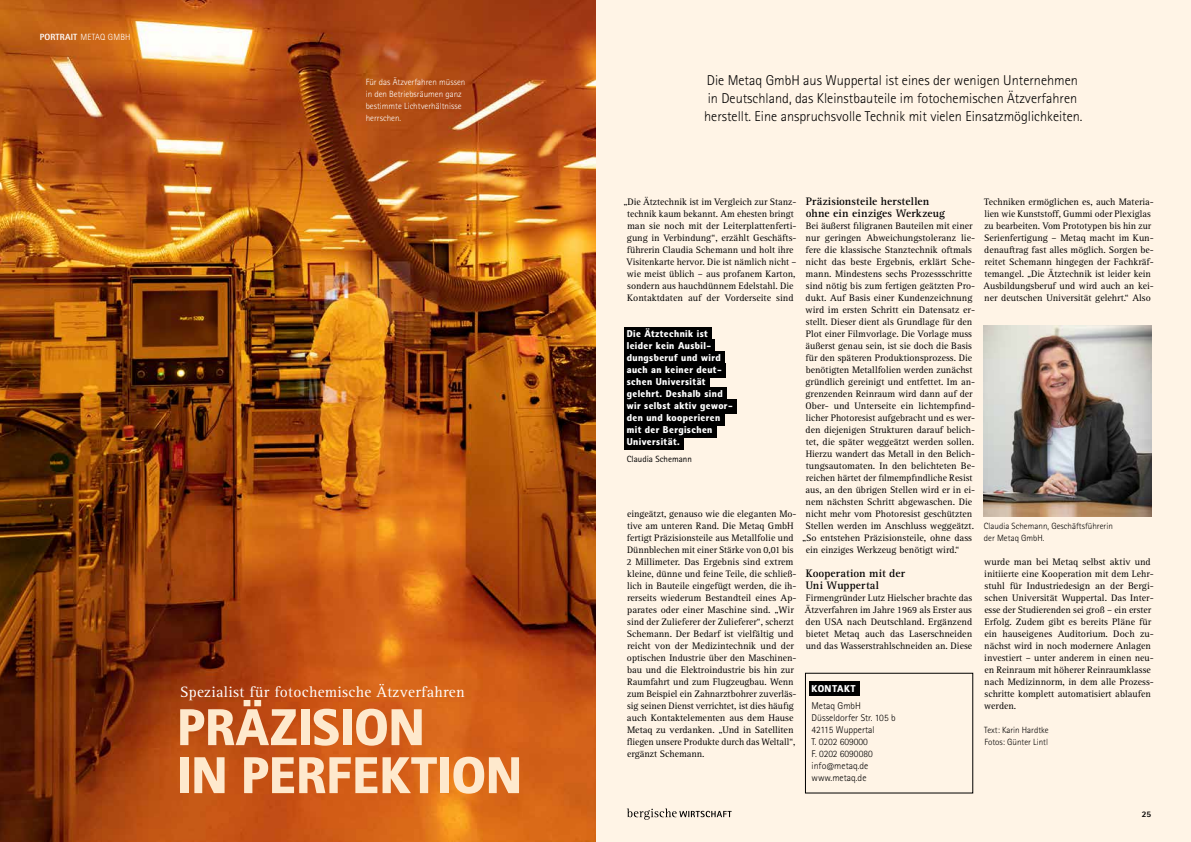
<style>
.page{position:relative;width:1191px;height:842px;background:#fff}
.page>*{position:absolute;margin:0;border:0;box-sizing:border-box;transform-origin:0 0}
.t1{font:900 52px/48px "Rotis II Sans Std";color:#fee9cd}
.t2{font:15.5px "Rotis Serif Std";letter-spacing:.02em;color:#fff}
.t3{font:300 14.2px/18px "Rotis Sans Serif Std";color:#000}
.t4{font:700 11.2px/12px "Rotis Serif Std";letter-spacing:.01em;color:#000}
.t5{font:900 10px/12px "Rotis II Sans Std";letter-spacing:.04em;color:#fff}
.t6{font:9.8px/12px "Rotis Serif Std";color:#000}
.t7{font:300 9.8px/12px "Rotis Sans Serif Std";color:#000}
.t8{font:300 9px/12px "Rotis Sans Serif Std";color:#fff}
.t9{font:300 9px/12px "Rotis Sans Serif Std";color:#000}
.t10{font:300 9px "Rotis Sans Serif Std";letter-spacing:.02em;color:#fff}
.t11{font:9px "Rotis Sans Serif Std";color:#000}
.t12{font:800 8.5px "Rotis Sans Serif Std";color:#000}
.s1{font-weight:800}
</style>
<div class="page">
<div style="left:595px;top:0;width:596px;height:842px;background:#fff4e6"></div>
<img style="left:0;top:0;width:595px;height:842px">
<div style="left:808px;top:681px;width:51px;height:14px;background:#000"></div>
<div style="left:624px;top:327px;width:87px;height:14px;background:#000"></div>
<div style="left:624px;top:339px;width:91px;height:14px;background:#000"></div>
<div style="left:624px;top:351px;width:100px;height:14px;background:#000"></div>
<div style="left:624px;top:363px;width:101px;height:14px;background:#000"></div>
<div style="left:624px;top:375px;width:85px;height:14px;background:#000"></div>
<div style="left:624px;top:387px;width:102px;height:14px;background:#000"></div>
<div style="left:624px;top:399px;width:112px;height:14px;background:#000"></div>
<div style="left:624px;top:411px;width:100px;height:14px;background:#000"></div>
<div style="left:624px;top:423px;width:92px;height:14px;background:#000"></div>
<div style="left:624px;top:435px;width:59px;height:14px;background:#000"></div>
<img style="left:984px;top:325px;width:167px;height:191px">
<svg style="left:627px;top:808px;width:104px;height:12px"></svg>
<p class="t10" style="left:40px;top:31px;width:92px"><span class="s1">PORTRAIT</span> METAQ GMBH</p>
<p class="t8" style="left:366px;top:76px;width:101px">Für das Ätzverfahren müssen in den Betriebsräumen ganz bestimmte Lichtverhältnisse herrschen.</p>
<h2 class="t2" style="left:180px;top:683px;width:286px">Spezialist für fotochemische Ätzverfahren</h2>
<h1 class="t1" style="left:177px;top:704px;width:346px">PRÄZISION<br>IN PERFEKTION</h1>
<h3 class="t3" style="left:704px;top:71px;width:380px">Die Metaq GmbH aus Wuppertal ist eines der wenigen Unternehmen in Deutschland, das Kleinstbauteile im fotochemischen Ätzverfahren herstellt. Eine anspruchsvolle Technik mit vielen Einsatzmöglichkeiten.</h3>
<p class="t6" style="left:623px;top:196px;width:175px;text-align:center">„Die Ätztechnik ist im Vergleich zur Stanz&shy;technik kaum bekannt. Am ehesten bringt man sie noch mit der Leiterplattenferti&shy;gung in Verbindung“, erzählt Geschäfts&shy;führerin Claudia Schemann und holt ihre Visitenkarte hervor. Die ist nämlich nicht – wie meist üblich – aus profanem Karton, sondern aus hauchdünnem Edelstahl. Die Kontaktdaten auf der Vorderseite sind</p>
<p class="t4" style="left:805px;top:195px;width:141px">Präzisionsteile herstellen ohne ein einziges Werkzeug</p>
<p class="t6" style="left:805px;top:220px;width:168px">Bei äußerst filigranen Bauteilen mit einer</p>
<p class="t6" style="left:805px;top:232px;width:171px">nur geringen Abweichungstoleranz lie-</p>
<p class="t6" style="left:805px;top:244px;width:168px">fere die klassische Stanztechnik oftmals</p>
<p class="t6" style="left:805px;top:256px;width:171px">nicht das beste Ergebnis, erklärt Sche-</p>
<p class="t6" style="left:805px;top:268px;width:168px">mann. Mindestens sechs Prozessschritte</p>
<p class="t6" style="left:806px;top:280px;width:171px">sind nötig bis zum fertigen geätzten Pro-</p>
<p class="t6" style="left:805px;top:292px;width:168px">dukt. Auf Basis einer Kundenzeichnung</p>
<p class="t6" style="left:805px;top:304px;width:171px">wird im ersten Schritt ein Datensatz er-</p>
<p class="t6" style="left:806px;top:316px;width:168px">stellt. Dieser dient als Grundlage für den</p>
<p class="t6" style="left:805px;top:328px;width:168px">Plot einer Filmvorlage. Die Vorlage muss</p>
<p class="t6" style="left:805px;top:340px;width:168px">äußerst genau sein, ist sie doch die Basis</p>
<p class="t6" style="left:805px;top:352px;width:168px">für den späteren Produktionsprozess. Die</p>
<p class="t6" style="left:805px;top:364px;width:168px">benötigten Metallfolien werden zunächst</p>
<p class="t6" style="left:805px;top:376px;width:171px">gründlich gereinigt und entfettet. Im an-</p>
<p class="t6" style="left:805px;top:388px;width:168px">grenzenden Reinraum wird dann auf der</p>
<p class="t6" style="left:805px;top:400px;width:170px">Ober- und Unterseite ein lichtempfind-</p>
<p class="t6" style="left:805px;top:412px;width:171px">licher Photoresist aufgebracht und es wer-</p>
<p class="t6" style="left:805px;top:424px;width:171px">den diejenigen Strukturen darauf belich-</p>
<p class="t6" style="left:805px;top:436px;width:170px">tet, die später weggeätzt werden sollen.</p>
<p class="t6" style="left:805px;top:448px;width:171px">Hierzu wandert das Metall in den Belich-</p>
<p class="t6" style="left:805px;top:460px;width:171px">tungsautomaten. In den belichteten Be-</p>
<p class="t6" style="left:805px;top:472px;width:168px">reichen härtet der filmempfindliche Resist</p>
<p class="t6" style="left:805px;top:484px;width:171px">aus, an den übrigen Stellen wird er in ei-</p>
<p class="t6" style="left:805px;top:496px;width:168px">nem nächsten Schritt abgewaschen. Die</p>
<p class="t6" style="left:805px;top:508px;width:168px">nicht mehr vom Photoresist geschützten</p>
<p class="t6" style="left:805px;top:520px;width:170px">Stellen werden im Anschluss weggeätzt.</p>
<p class="t6" style="left:802px;top:532px;width:172px">„So entstehen Präzisionsteile, ohne dass</p>
<p class="t6" style="left:805px;top:544px;width:155px">ein einziges Werkzeug benötigt wird.“</p>
<p class="t4" style="left:805px;top:567px;width:101px">Kooperation mit der<br>Uni Wuppertal</p>
<p class="t6" style="left:804px;top:592px;width:169px;text-align:justify">Firmengründer Lutz Hielscher brachte das Ätzverfahren im Jahre 1969 als Erster aus den USA nach Deutschland. Ergänzend bietet Metaq auch das Laserschneiden und das Wasserstrahlschneiden an. Diese</p>
<p class="t5" style="left:627px;top:328px;width:107px">Die Ätztechnik ist leider kein Ausbil&shy;dungsberuf und wird auch an keiner deut&shy;schen Universität gelehrt. Deshalb sind wir selbst aktiv gewor&shy;den und kooperieren mit der Bergischen<br>Universität.</p>
<p class="t11" style="left:627px;top:453px;width:67px">Claudia Schemann</p>
<p class="t6" style="left:626px;top:508px;width:172px">eingeätzt, genauso wie die eleganten Mo&shy;tive am unteren Rand. Die Metaq GmbH fertigt Präzisionsteile aus Metallfolie und Dünnblechen mit einer Stärke von 0,01 bis 2 Millimeter. Das Ergebnis sind extrem kleine, dünne und feine Teile, die schließ&shy;lich in Bauteile eingefügt werden, die ih&shy;rerseits wiederum Bestandteil eines Ap&shy;parates oder einer Maschine sind. „Wir sind der Zulieferer der Zulieferer“, scherzt Schemann. Der Bedarf ist vielfältig und reicht von der Medizintechnik und der optischen Industrie über den Maschinen&shy;bau und die Elektroindustrie bis hin zur Raumfahrt und zum Flugzeugbau. Wenn zum Beispiel ein Zahnarztbohrer zuverläs&shy;sig seinen Dienst verrichtet, ist dies häufig auch Kontaktelementen aus dem Hause Metaq zu verdanken. „Und in Satelliten fliegen unsere Produkte durch das Weltall“, ergänzt Schemann.</p>
<p class="t5" style="left:811px;top:683px;width:45px">KONTAKT</p>
<p class="t7" style="left:811px;top:700px;width:85px">Metaq GmbH<br>Düsseldorfer Str. 105 b<br>42115 Wuppertal<br>T. 0202 609000<br>F. 0202 6090080 info@metaq.de www.metaq.de</p>
<p class="t6" style="left:983px;top:196px;width:172px">Techniken ermöglichen es, auch Materia&shy;lien wie Kunststoff, Gummi oder Plexiglas zu bearbeiten. Vom Prototypen bis hin zur Serienfertigung – Metaq macht im Kun&shy;denauftrag fast alles möglich. Sorgen be&shy;reitet Schemann hingegen der Fachkräf&shy;temangel. „Die Ätztechnik ist leider kein Ausbildungsberuf und wird auch an kei&shy;ner deutschen Universität gelehrt.“ Also</p>
<p class="t9" style="left:984px;top:520px;width:130px">Claudia Schemann, Geschäftsführerin der Metaq GmbH.</p>
<p class="t6" style="left:984px;top:556px;width:171px">wurde man bei Metaq selbst aktiv und initiierte eine Kooperation mit dem Lehr&shy;stuhl für Industriedesign an der Bergi&shy;schen Universität Wuppertal. Das Inter&shy;esse der Studierenden sei groß – ein erster Erfolg. Zudem gibt es bereits Pläne für ein hauseigenes Auditorium. Doch zu&shy;nächst wird in noch modernere Anlagen investiert – unter anderem in einen neu&shy;en Reinraum mit höherer Reinraumklasse nach Medizinnorm, in dem alle Prozess&shy;schritte komplett automatisiert ablaufen werden.</p>
<p class="t9" style="left:984px;top:724px;width:66px">Text: Karin Hardtke<br>Fotos: Günter Lintl</p>
<p class="t12" style="left:1141px;top:809px;width:11px">25</p>
</div>
